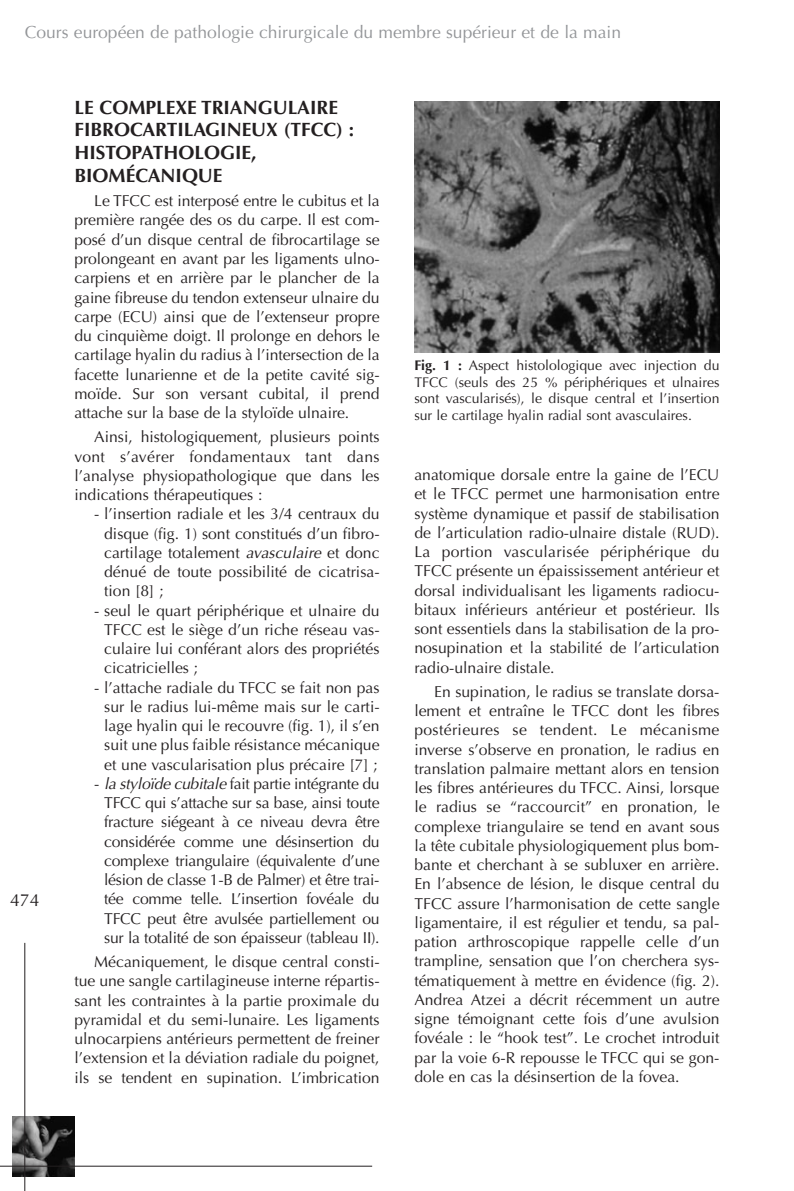
<style>
.page{position:relative;width:794px;height:1191px;background:#fff}
.page>*{position:absolute;margin:0;border:0;box-sizing:border-box;transform-origin:0 0}
.t1{font:700 19.25px/22.8px "Optima";color:#231f20}
.t2{font:17.5px "Optima";color:#939598}
.t3{font:17.5px "Optima";color:#231f20}
.t4{font:15.75px/19.2px "Optima";color:#231f20;text-align:justify}
.t5{font:14px/16.6px "Optima";color:#231f20;text-align:justify}
.s1{font-style:italic}
.s2{font-weight:700}
</style>
<div class="page">
<img style="left:12px;top:1116px;width:62px;height:60px">
<hr style="left:0;top:1165px;width:372px;height:1px;background:#231f20">
<hr style="left:24px;top:943px;width:1px;height:248px;background:#231f20">
<img style="left:414px;top:102px;width:305px;height:250px">
<p class="t2" style="left:25px;top:25px;width:598px">Cours européen de pathologie chirurgicale du membre supérieur et de la main</p>
<p class="t3" style="left:10px;top:893px;width:31px">474</p>
<p class="t1" style="left:74px;top:98px;width:281px">LE COMPLEXE TRIANGULAIRE<br>FIBROCARTILAGINEUX (TFCC) :<br>HISTOPATHOLOGIE,<br>BIOMÉCANIQUE</p>
<p class="t4" style="left:74px;top:193px;width:307px;text-indent:20px">Le TFCC est interposé entre le cubitus et la première rangée des os du carpe. Il est com&shy;posé d’un disque central de fibrocartilage se prolongeant en avant par les ligaments ulno&shy;carpiens et en arrière par le plancher de la gaine fibreuse du tendon extenseur ulnaire du carpe (ECU) ainsi que de l’extenseur propre du cinquième doigt. Il prolonge en dehors le cartilage hyalin du radius à l’intersection de la facette lunarienne et de la petite cavité sig&shy;moïde. Sur son versant cubital, il prend attache sur la base de la styloïde ulnaire.</p>
<p class="t4" style="left:74px;top:429px;width:307px;text-indent:20px">Ainsi, histologiquement, plusieurs points vont s’avérer fondamentaux tant dans l’analyse physiopathologique que dans les indications thérapeutiques :</p>
<p class="t4" style="left:104px;top:506px;width:277px;text-indent:-10px">- l’insertion radiale et les 3/4 centraux du disque (fig. 1) sont constitués d’un fibro&shy;cartilage totalement <span class="s1">avasculaire</span> et donc dénué de toute possibilité de cicatrisa&shy;tion [8] ;</p>
<p class="t4" style="left:104px;top:602px;width:277px;text-indent:-10px">- seul le quart périphérique et ulnaire du TFCC est le siège d’un riche réseau vas&shy;culaire lui conférant alors des propriétés cicatricielles ;</p>
<p class="t4" style="left:104px;top:679px;width:277px;text-indent:-10px">- l’attache radiale du TFCC se fait non pas sur le radius lui-même mais sur le carti&shy;lage hyalin qui le recouvre (fig. 1), il s’en suit une plus faible résistance mécanique et une vascularisation plus précaire [7] ;</p>
<p class="t4" style="left:104px;top:775px;width:277px;text-indent:-10px">- <span class="s1">la styloïde cubitale</span>fait partie intégrante du TFCC qui s’attache sur sa base, ainsi toute fracture siégeant à ce niveau devra être considérée comme une désinsertion du complexe triangulaire (équivalente d’une lésion de classe 1-B de Palmer) et être trai&shy;tée comme telle. L’insertion fovéale du TFCC peut être avulsée partiellement ou sur la totalité de son épaisseur (tableau II).</p>
<p class="t4" style="left:74px;top:953px;width:307px;text-indent:20px">Mécaniquement, le disque central consti&shy;tue une sangle cartilagineuse interne répartis&shy;sant les contraintes à la partie proximale du pyramidal et du semi-lunaire. Les ligaments ulnocarpiens antérieurs permettent de freiner l’extension et la déviation radiale du poignet, ils se tendent en supination. L’imbrication</p>
<p class="t5" style="left:414px;top:358px;width:307px"><span class="s2">Fig. 1 :</span> Aspect histolologique avec injection du TFCC (seuls des 25 % périphériques et ulnaires sont vascularisés), le disque central et l’insertion sur le cartilage hyalin radial sont avasculaires.</p>
<p class="t4" style="left:414px;top:466px;width:307px">anatomique dorsale entre la gaine de l’ECU et le TFCC permet une harmonisation entre système dynamique et passif de stabilisation de l’articulation radio-ulnaire distale (RUD).<br>La portion vascularisée périphérique du TFCC présente un épaississement antérieur et dorsal individualisant les ligaments radiocu&shy;bitaux inférieurs antérieur et postérieur. Ils sont essentiels dans la stabilisation de la pro&shy;nosupination et la stabilité de l’articulation radio-ulnaire distale.</p>
<p class="t4" style="left:414px;top:683px;width:307px;text-indent:20px">En supination, le radius se translate dorsa&shy;lement et entraîne le TFCC dont les fibres postérieures se tendent. Le mécanisme inverse s’observe en pronation, le radius en translation palmaire mettant alors en tension les fibres antérieures du TFCC. Ainsi, lorsque le radius se “raccourcit” en pronation, le complexe triangulaire se tend en avant sous la tête cubitale physiologiquement plus bom&shy;bante et cherchant à se subluxer en arrière.<br>En l’absence de lésion, le disque central du TFCC assure l’harmonisation de cette sangle ligamentaire, il est régulier et tendu, sa pal&shy;pation arthroscopique rappelle celle d’un trampline, sensation que l’on cherchera sys&shy;tématiquement à mettre en évidence (fig. 2).<br>Andrea Atzei a décrit récemment un autre signe témoignant cette fois d’une avulsion fovéale : le “hook test”. Le crochet introduit par la voie 6-R repousse le TFCC qui se gon&shy;dole en cas la désinsertion de la fovea.</p>
</div>
